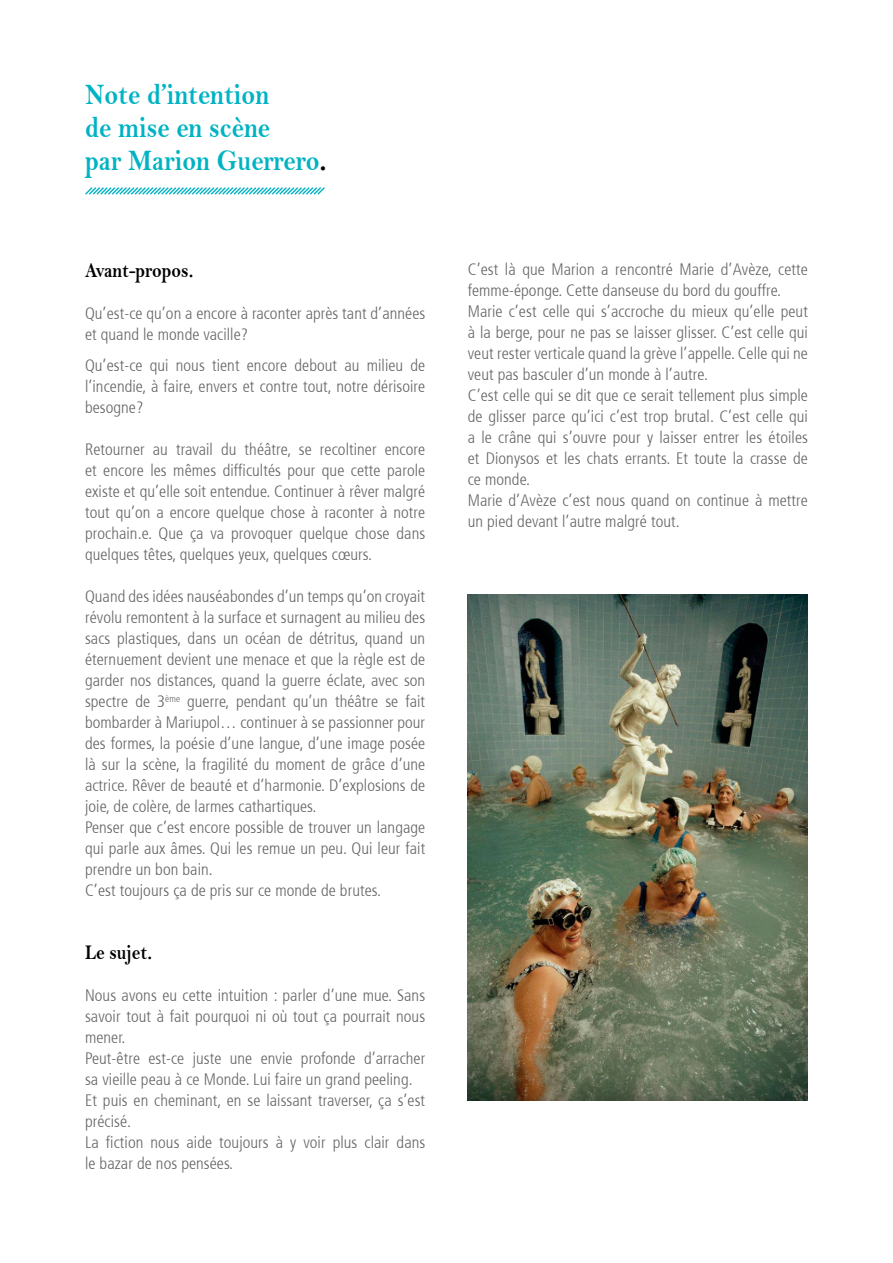
<style>
.page{position:relative;width:893px;height:1263px;background:#fff}
.page>*{position:absolute;margin:0;border:0;box-sizing:border-box;transform-origin:0 0}
.t1{font:30px "Bell MT Bold";color:#00b3c3;scale:.85 1}
.t2{font:21px "Bell MT Bold";color:#000;scale:.85 1}
.t3{font:300 condensed 16.5px/21px "Frutiger 47";letter-spacing:.005em;color:#636362;text-align:justify}
.s1{color:#000}
.s2{font-size:19.5px}
</style>
<div class="page">
<svg style="left:85px;top:187px;width:240px;height:8px"></svg>
<img style="left:468px;top:594px;width:340px;height:506px">
<p class="t1" style="left:85px;top:77px;width:218px">Note d’intention</p>
<p class="t1" style="left:85px;top:110px;width:219px">de mise en scène</p>
<p class="t1" style="left:85px;top:143px;width:286px">par Marion Guerrero<span class="s1">.</span></p>
<p class="t2" style="left:85px;top:257px;width:129px">Avant-propos<span class="s2">.</span></p>
<p class="t3" style="left:85px;top:303px;width:342px">Qu’est-ce qu’on a encore à raconter après tant d’années et quand le monde vacille?</p>
<p class="t3" style="left:85px;top:355px;width:342px">Qu’est-ce qui nous tient encore debout au milieu de l’incendie, à faire, envers et contre tout, notre dérisoire besogne?</p>
<p class="t3" style="left:85px;top:439px;width:342px">Retourner au travail du théâtre, se recoltiner encore et encore les mêmes difficultés pour que cette parole existe et qu’elle soit entendue. Continuer à rêver malgré tout qu’on a encore quelque chose à raconter à notre prochain.e. Que ça va provoquer quelque chose dans quelques têtes, quelques yeux, quelques cœurs.</p>
<p class="t3" style="left:85px;top:586px;width:342px">Quand des idées nauséabondes d’un temps qu’on croyait révolu remontent à la surface et surnagent au milieu des sacs plastiques, dans un océan de détritus, quand un éternuement devient une menace et que la règle est de</p>
<p class="t3" style="left:85px;top:670px;width:342px">garder nos distances, quand la guerre éclate, avec son</p>
<p class="t3" style="left:85px;top:691px;width:342px">spectre de 3<sup>ème</sup> guerre, pendant qu’un théâtre se fait bombarder à Mariupol… continuer à se passionner pour des formes, la poésie d’une langue, d’une image posée là sur la scène, la fragilité du moment de grâce d’une actrice. Rêver de beauté et d’harmonie. D’explosions de joie, de colère, de larmes cathartiques.</p>
<p class="t3" style="left:85px;top:817px;width:342px">Penser que c’est encore possible de trouver un langage qui parle aux âmes. Qui les remue un peu. Qui leur fait prendre un bon bain.</p>
<p class="t3" style="left:85px;top:880px;width:298px">C’est toujours ça de pris sur ce monde de brutes.</p>
<p class="t2" style="left:85px;top:940px;width:80px">Le sujet<span class="s2">.</span></p>
<p class="t3" style="left:85px;top:985px;width:342px">Nous avons eu cette intuition : parler d’une mue. Sans savoir tout à fait pourquoi ni où tout ça pourrait nous mener.</p>
<p class="t3" style="left:85px;top:1048px;width:342px">Peut-être est-ce juste une envie profonde d’arracher</p>
<p class="t3" style="left:85px;top:1069px;width:329px">sa vieille peau à ce Monde. Lui faire un grand peeling.</p>
<p class="t3" style="left:85px;top:1090px;width:342px">Et puis en cheminant, en se laissant traverser, ça s’est précisé.</p>
<p class="t3" style="left:85px;top:1132px;width:342px">La fiction nous aide toujours à y voir plus clair dans</p>
<p class="t3" style="left:85px;top:1153px;width:150px">le bazar de nos pensées.</p>
<p class="t3" style="left:468px;top:259px;width:342px">C’est là que Marion a rencontré Marie d’Avèze, cette femme-éponge. Cette danseuse du bord du gouffre.</p>
<p class="t3" style="left:468px;top:301px;width:342px">Marie c’est celle qui s’accroche du mieux qu’elle peut à la berge, pour ne pas se laisser glisser. C’est celle qui veut rester verticale quand la grève l’appelle. Celle qui ne veut pas basculer d’un monde à l’autre.</p>
<p class="t3" style="left:468px;top:385px;width:342px">C’est celle qui se dit que ce serait tellement plus simple de glisser parce qu’ici c’est trop brutal. C’est celle qui a le crâne qui s’ouvre pour y laisser entrer les étoiles et Dionysos et les chats errants. Et toute la crasse de</p>
<p class="t3" style="left:468px;top:469px;width:64px">ce monde.</p>
<p class="t3" style="left:468px;top:490px;width:342px">Marie d’Avèze c’est nous quand on continue à mettre</p>
<p class="t3" style="left:468px;top:511px;width:214px">un pied devant l’autre malgré tout.</p>
</div>
